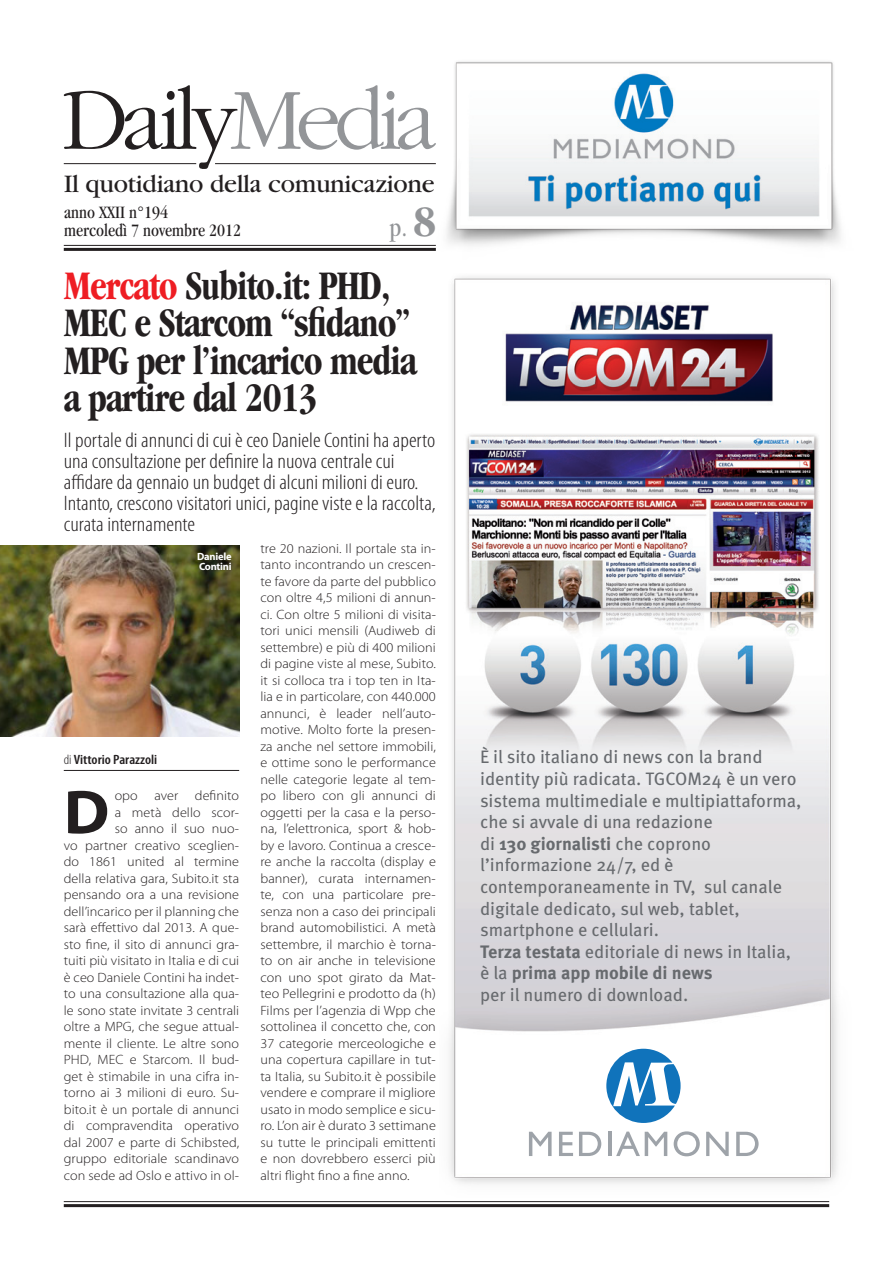
<style>
.page{position:relative;width:893px;height:1263px;background:#fff}
.page>*{position:absolute;margin:0;border:0;box-sizing:border-box;transform-origin:0 0}
.t1{font:700 62.4px "Myriad Pro";color:#231f20;scale:1.05 1}
.t2{font:700 condensed 42px/37.5px "Garamond";letter-spacing:-.025em;color:#231f20;scale:.9 1}
.t3{font:condensed 27px "Garamond";color:#939598}
.t4{font:26.25px "Garamond";letter-spacing:-.01em;color:#231f20}
.t5{font:300 condensed 21px/21px "Myriad Pro";color:#231f20;scale:1.1 1}
.t6{font:18px/21.6px "Meta OT";color:#676a6e}
.t7{font:condensed 18px/18px "Garamond";color:#231f20}
.t8{font:300 13.5px/16.5px "Myriad Pro";letter-spacing:.005em;color:#231f20;text-align:right;scale:1.05 1}
.t9{font:600 condensed 13.5px "Myriad Pro";color:#231f20;scale:1.1 1}
.t10{font:700 10.5px/10.5px "Myriad Pro";letter-spacing:-.02em;color:#fff}
.s1{font-weight:700;font-size:45px}
.s2{color:#ee1d23}
.s3{font-weight:300}
.s4{font-weight:700}
</style>
<div class="page">
<hr style="left:64px;top:245px;width:372px;height:1px;background:#231f20">
<hr style="left:64px;top:248px;width:372px;height:3px;background:#231f20">
<svg style="left:64px;top:85px;width:369px;height:84px"></svg>
<hr style="left:64px;top:163px;width:132px;height:1px;background:#231f20">
<hr style="left:215px;top:163px;width:221px;height:1px;background:#231f20">
<hr style="left:64px;top:1204px;width:765px;height:3px;background:#231f20">
<hr style="left:64px;top:1201px;width:765px;height:1px;background:#231f20">
<img style="left:449px;top:277px;width:389px;height:907px">
<svg style="left:606px;top:1049px;width:75px;height:74px"></svg>
<svg style="left:529px;top:1132px;width:23px;height:24px"></svg>
<svg style="left:559px;top:1132px;width:14px;height:24px"></svg>
<svg style="left:579px;top:1132px;width:22px;height:24px"></svg>
<hr style="left:608px;top:1132px;width:3px;height:24px;background:#9ea3a9">
<svg style="left:616px;top:1131px;width:51px;height:25px"></svg>
<svg style="left:674px;top:1131px;width:26px;height:25px"></svg>
<svg style="left:706px;top:1132px;width:23px;height:24px"></svg>
<svg style="left:736px;top:1132px;width:23px;height:24px"></svg>
<img style="left:433px;top:61px;width:408px;height:190px">
<img style="left:0;top:545px;width:239px;height:192px">
<hr style="left:64px;top:770px;width:175px;height:1px;background:#231f20">
<h3 class="t4" style="left:64px;top:170px;width:372px">Il quotidiano della comunicazione</h3>
<h3 class="t7" style="left:64px;top:203px;width:178px">anno XXII n°194<br>mercoledì 7 novembre 2012</h3>
<h3 class="t3" style="left:389px;top:212px;width:48px">p. <span class="s1">8</span></h3>
<h2 class="t2" style="left:64px;top:267px;width:394px"><span class="s2">Mercato</span> Subito.it: PHD,<br>MEC e Starcom “sfidano”<br>MPG per l’incarico media a partire dal 2013</h2>
<p class="t5" style="left:64px;top:430px;width:340px">Il portale di annunci di cui è ceo Daniele Contini ha aperto una consultazione per definire la nuova centrale cui affidare da gennaio un budget di alcuni milioni di euro.<br>Intanto, crescono visitatori unici, pagine viste e la raccolta, curata internamente</p>
<p class="t10" style="left:197px;top:551px;width:36px">Daniele<br>Contini</p>
<p class="t9" style="left:64px;top:752px;width:86px"><span class="s3">di</span> Vittorio Parazzoli</p>
<p class="t8" style="left:64px;top:788px;width:169px">opo aver definito<br>a metà dello scor-<br>so anno il suo nuo-<br>vo partner creativo sceglien&shy;do 1861 united al termine della relativa gara, Subito.it sta pensando ora a una revisione dell’incarico per il planning che sarà effettivo dal 2013. A que&shy;sto fine, il sito di annunci gra&shy;tuiti più visitato in Italia e di cui è ceo Daniele Contini ha indet&shy;to una consultazione alla qua&shy;le sono state invitate 3 centrali oltre a MPG, che segue attual&shy;mente il cliente. Le altre sono<br>PHD, MEC e Starcom. Il bud&shy;get è stimabile in una cifra in&shy;torno ai 3 milioni di euro. Su&shy;bito.it è un portale di annunci di compravendita operativo dal 2007 e parte di Schibsted, gruppo editoriale scandinavo con sede ad Oslo e attivo in ol-</p>
<h1 class="t1" style="left:64px;top:777px;width:45px">D</h1>
<p class="t8" style="left:260px;top:540px;width:169px;text-align:justify">tre 20 nazioni. Il portale sta in&shy;tanto incontrando un crescen&shy;te favore da parte del pubblico con oltre 4,5 milioni di annun&shy;ci. Con oltre 5 milioni di visita&shy;tori unici mensili (Audiweb di settembre) e più di 400 milioni di pagine viste al mese, Subito. it si colloca tra i top ten in Ita&shy;lia e in particolare, con 440.000 annunci, è leader nell’auto&shy;motive. Molto forte la presen&shy;za anche nel settore immobili, e ottime sono le performance nelle categorie legate al tem&shy;po libero con gli annunci di oggetti per la casa e la perso&shy;na, l’elettronica, sport &amp; hob&shy;by e lavoro. Continua a cresce&shy;re anche la raccolta (display e banner), curata internamen&shy;te, con una particolare pre&shy;senza non a caso dei principali brand automobilistici. A metà settembre, il marchio è torna&shy;to on air anche in televisione con uno spot girato da Mat&shy;teo Pellegrini e prodotto da (h)<br>Films per l’agenzia di Wpp che sottolinea il concetto che, con 37 categorie merceologiche e una copertura capillare in tut&shy;ta Italia, su Subito.it è possibile vendere e comprare il migliore usato in modo semplice e sicu&shy;ro. L’on air è durato 3 settimane su tutte le principali emittenti e non dovrebbero esserci più altri flight fino a fine anno.</p>
<p class="t6" style="left:480px;top:747px;width:323px">È il sito italiano di news con la brand identity più radicata. TGCOM24 è un vero sistema multimediale e multipiattaforma, che si avvale di una redazione<br>di <span class="s4">130 giornalisti</span> che coprono l’informazione 24/7, ed è contemporaneamente in TV, sul canale digitale dedicato, sul web, tablet, smartphone e cellulari.<br><span class="s4">Terza testata</span> editoriale di news in Italia, è la <span class="s4">prima app mobile di news<br></span>per il numero di download.</p>
</div>
